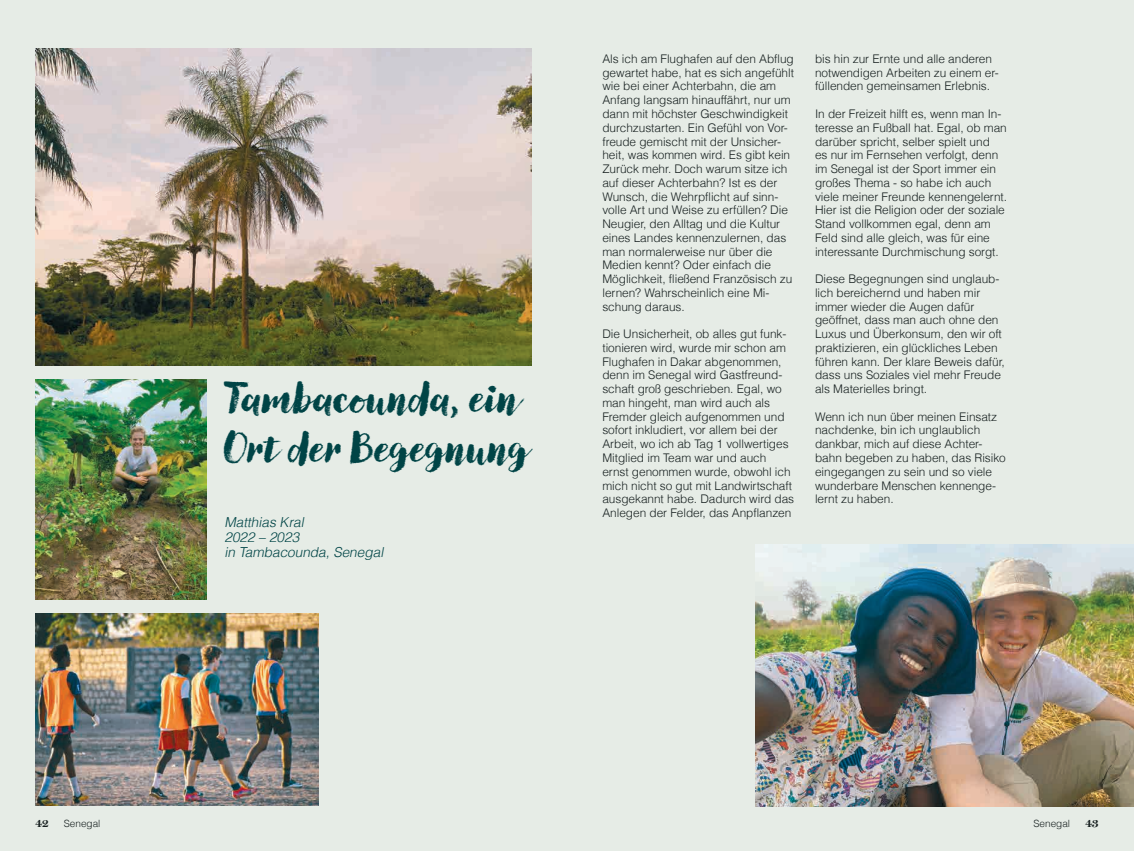
<style>
.page{position:relative;width:1134px;height:851px;background:#fff}
.page>*{position:absolute;margin:0;border:0;box-sizing:border-box;transform-origin:0 0}
.t1{font:800 41.25px/49.5px "Canvas Script";color:#004446}
.Untertitel_Schief_11{font:italic 300 13.75px "Helveticafor Caritas";color:#004446}
.Fließtext{font:300 11.88px/13.8px "Helveticafor Caritas";letter-spacing:-.005em;color:#172020}
.t2{font:700 11.25px "Miller Display";color:#172020}
.t3{font:300 10px "Helveticafor Caritas";color:#172020}
</style>
<div class="page">
<div style="left:0;top:0;width:1134px;height:850px;background:#e6ece6"></div>
<img style="left:35px;top:49px;width:496px;height:316px">
<img style="left:35px;top:379px;width:172px;height:220px">
<img style="left:35px;top:613px;width:284px;height:192px">
<img style="left:756px;top:544px;width:378px;height:261px">
<p class="t1" style="left:224px;top:374px;width:307px">Tambacounda, ein<br>Ort der Begegnung</p>
<p class="Untertitel_Schief_11" style="left:224px;top:513px;width:84px">Matthias Kral</p>
<p class="Untertitel_Schief_11" style="left:224px;top:528px;width:79px">2022 – 2023</p>
<p class="Untertitel_Schief_11" style="left:224px;top:543px;width:163px">in Tambacounda,Senegal</p>
<p class="Fließtext" style="left:602px;top:52px;width:193px">Als ich am Flughafen auf den Abflug gewartet habe, hat es sich angefühlt wie bei einer Achterbahn, die am Anfang langsam hinauffährt, nur um dann mit höchster Geschwindigkeit durchzustarten. Ein Gefühl von Vor&shy;freude gemischt mit der Unsicher&shy;heit, was kommen wird. Es gibt kein Zurück mehr. Doch warum sitze ich auf dieser Achterbahn? Ist es der Wunsch, die Wehrpflicht auf sinn&shy;volle Art und Weise zu erfüllen? Die Neugier, den Alltag und die Kultur eines Landes kennenzulernen, das man normalerweise nur über die Medien kennt? Oder einfach die Möglichkeit, fließend Französisch zu lernen? Wahrscheinlich eine Mi&shy;schung daraus.</p>
<p class="Fließtext" style="left:602px;top:327px;width:193px">Die Unsicherheit, ob alles gut funk&shy;tionieren wird, wurde mir schon am Flughafen in Dakar abgenommen, denn im Senegal wird Gastfreund&shy;schaft groß geschrieben. Egal, wo man hingeht, man wird auch als Fremder gleich aufgenommen und sofort inkludiert, vor allem bei der Arbeit, wo ich ab Tag 1 vollwertiges Mitglied im Team war und auch ernst genommen wurde, obwohl ich mich nicht so gut mit Landwirtschaft ausgekannt habe. Dadurch wird das Anlegen der Felder, das Anpflanzen</p>
<p class="Fließtext" style="left:815px;top:52px;width:185px">bis hin zur Ernte und alle anderen notwendigen Arbeiten zu einem er&shy;füllenden gemeinsamen Erlebnis.</p>
<p class="Fließtext" style="left:815px;top:107px;width:194px">In der Freizeit hilft es, wenn man In&shy;teresse an Fußball hat. Egal, ob man darüber spricht, selber spielt und<br>es nur im Fernsehen verfolgt, denn im Senegal ist der Sport immer ein großes Thema - so habe ich auch viele meiner Freunde kennengelernt.<br>Hier ist die Religion oder der soziale Stand vollkommen egal, denn am Feld sind alle gleich, was für eine interessante Durchmischung sorgt.</p>
<p class="Fließtext" style="left:815px;top:272px;width:191px">Diese Begegnungen sind unglaub&shy;lich bereichernd und haben mir immer wieder die Augen dafür geöffnet, dass man auch ohne den<br>Luxus und Überkonsum, den wir oft praktizieren, ein glückliches Leben führen kann. Der klare Beweis dafür, dass uns Soziales viel mehr Freude als Materielles bringt.</p>
<p class="Fließtext" style="left:815px;top:409px;width:192px">Wenn ich nun über meinen Einsatz nachdenke, bin ich unglaublich dankbar, mich auf diese Achter&shy;bahn begeben zu haben, das Risiko eingegangen zu sein und so viele wunderbare Menschen kennenge&shy;lernt zu haben.</p>
<p class="t2" style="left:35px;top:815px;width:15px">42</p>
<p class="t3" style="left:1033px;top:816px;width:38px">Senegal</p>
<p class="t2" style="left:1085px;top:815px;width:14px">43</p>
<p class="t3" style="left:64px;top:816px;width:38px">Senegal</p>
</div>
